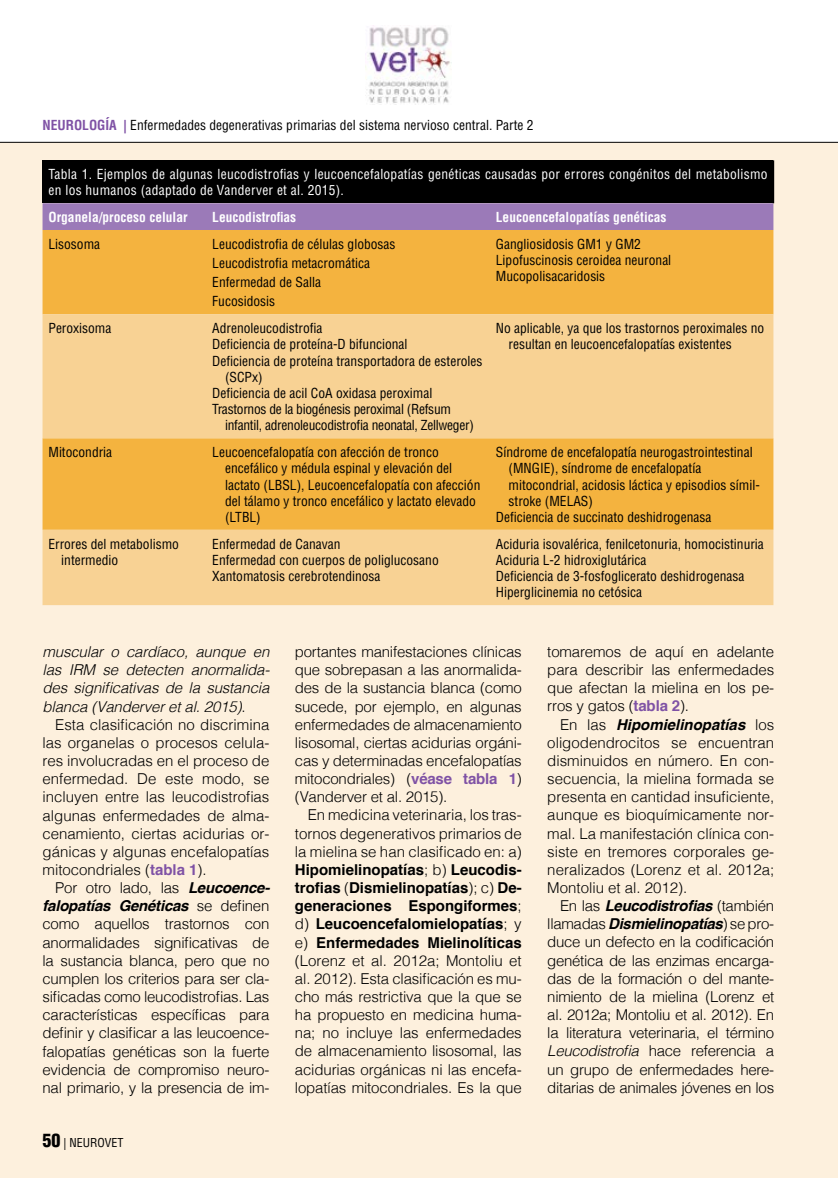
<style>
.page{position:relative;width:838px;height:1178px;background:#fff}
.page>*{position:absolute;margin:0;border:0;box-sizing:border-box;transform-origin:0 0}
.t1{font:300 15px/18.1px "Helvetica";letter-spacing:-.01em;color:#000;text-align:justify}
.t2{font:italic 300 15px/18.1px "Helvetica";letter-spacing:-.01em;color:#000;text-align:justify}
.t3{font:condensed 13.5px/16.2px "Helvetica";color:#000}
.t4{font:condensed 13.5px/16.2px "Helvetica";letter-spacing:.02em;color:#fff}
.t5{font:condensed 13.5px "Helvetica";letter-spacing:-.02em;color:#000}
.t6{font:700 condensed 13.5px "Helvetica";color:#fff}
.t7{font:condensed 12px "Helvetica";color:#000}
.s1{font-weight:700;color:#7f52a5}
.s2{font-style:normal}
.s3{font-weight:700;font-style:italic}
.s4{font-weight:900;font-size:18px}
.s5{font-weight:700}
.s6{font-style:italic}
</style>
<div class="page">
<div style="left:0;top:142px;width:838px;height:1036px;background:#fdf0dd"></div>
<img style="left:365px;top:27px;width:86px;height:78px">
<hr style="left:0;top:142px;width:838px;height:1px;background:#000">
<div style="left:43px;top:160px;width:730px;height:43px;background:#000"></div>
<div style="left:43px;top:203px;width:730px;height:27px;background:#9b7ab8"></div>
<div style="left:43px;top:230px;width:730px;height:84px;background:#f4b33f"></div>
<svg style="left:43px;top:314px;width:730px;height:291px;background:#f6c879"></svg>
<hr style="left:772px;top:160px;width:2px;height:43px;background:#000">
<p class="t3" style="left:43px;top:117px;width:492px"><span class="s1">NEUROLOGÍA |</span> Enfermedades degenerativas primarias del sistema nervioso central. Parte 2</p>
<p class="t4" style="left:48px;top:166px;width:720px">Tabla 1. Ejemplos de algunas leucodistrofias y leucoencefalopatías genéticas causadas por errores congénitos del metabolismo en los humanos (adaptado de Vanderver et al. 2015).</p>
<p class="t6" style="left:48px;top:209px;width:141px">Organela/proceso celular</p>
<p class="t6" style="left:212px;top:209px;width:85px">Leucodistrofias</p>
<p class="t6" style="left:496px;top:209px;width:172px">Leucoencefalopatías genéticas</p>
<p class="t3" style="left:48px;top:236px;width:53px">Lisosoma</p>
<p class="t3" style="left:212px;top:234px;width:185px;line-height:19.2px">Leucodistrofia de células globosas<br>Leucodistrofia metacromática<br>Enfermedad de Salla<br>Fucosidosis</p>
<p class="t3" style="left:496px;top:236px;width:177px">Gangliosidosis GM1 y GM2<br>Lipofuscinosis ceroidea neuronal<br>Mucopolisacaridosis</p>
<p class="t3" style="left:48px;top:320px;width:64px">Peroxisoma</p>
<p class="t3" style="left:212px;top:320px;width:112px">Adrenoleucodistrofia</p>
<p class="t3" style="left:212px;top:336px;width:197px">Deficiencia de proteína-D bifuncional</p>
<p class="t3" style="left:212px;top:352px;width:272px">Deficiencia de proteína transportadora de esteroles</p>
<p class="t3" style="left:225px;top:369px;width:39px">(SCPx)</p>
<p class="t3" style="left:212px;top:385px;width:222px">Deficiencia de acil CoA oxidasa peroximal</p>
<p class="t5" style="left:212px;top:401px;width:240px">Trastornos de la biogénesis peroximal (Refsum</p>
<p class="t5" style="left:225px;top:417px;width:250px">infantil, adrenoleucodistrofia neonatal, Zellweger)</p>
<p class="t3" style="left:508px;top:320px;width:257px;text-indent:-13px">No aplicable, ya que los trastornos peroximales no resultan en leucoencefalopatías existentes</p>
<p class="t3" style="left:48px;top:444px;width:65px">Mitocondria</p>
<p class="t3" style="left:225px;top:444px;width:257px;text-indent:-13px">Leucoencefalopatía con afección de tronco encefálico y médula espinal y elevación del lactato (LBSL), Leucoencefalopatía con afección del tálamo y tronco encefálico y lactato elevado (LTBL)</p>
<p class="t3" style="left:496px;top:444px;width:258px">Síndrome de encefalopatía neurogastrointestinal</p>
<p class="t3" style="left:508px;top:460px;width:194px">(MNGIE), síndrome de encefalopatía</p>
<p class="t3" style="left:508px;top:476px;width:253px">mitocondrial, acidosis láctica y episodios símil-</p>
<p class="t3" style="left:508px;top:493px;width:86px">stroke (MELAS)</p>
<p class="t3" style="left:496px;top:509px;width:217px">Deficiencia de succinato deshidrogenasa</p>
<p class="t3" style="left:61px;top:535px;width:119px;text-indent:-13px">Errores del metabolismo intermedio</p>
<p class="t3" style="left:212px;top:535px;width:228px">Enfermedad de Canavan<br>Enfermedad con cuerpos de poliglucosano<br>Xantomatosis cerebrotendinosa</p>
<p class="t3" style="left:496px;top:535px;width:270px">Aciduria isovalérica, fenilcetonuria, homocistinuria Aciduria L-2 hidroxiglutárica<br>Deficiencia de 3-fosfoglicerato deshidrogenasa Hiperglicinemia no cetósica</p>
<p class="t2" style="left:43px;top:642px;width:229px">muscular o cardíaco, aunque en las IRM se detecten anormalida&shy;des significativas de la sustancia blanca (Vanderver et al. 2015)<span class="s2">.</span></p>
<p class="t1" style="left:43px;top:714px;width:228px;text-indent:13px">Esta clasificación no discrimina las organelas o procesos celula&shy;res involucradas en el proceso de enfermedad. De este modo, se incluyen entre las leucodistrofias algunas enfermedades de alma&shy;cenamiento, ciertas acidurias or&shy;gánicas y algunas encefalopatías mitocondriales (<span class="s1">tabla 1</span>).</p>
<p class="t1" style="left:43px;top:878px;width:229px;text-indent:13px">Por otro lado, las <span class="s3">Leucoence&shy;falopatías Genéticas</span> se definen como aquellos trastornos con anormalidades significativas de la sustancia blanca, pero que no cumplen los criterios para ser cla&shy;sificadas como leucodistrofias. Las características específicas para definir y clasificar a las leucoence&shy;falopatías genéticas son la fuerte evidencia de compromiso neuro&shy;nal primario, y la presencia de im-</p>
<p class="t7" style="left:43px;top:1135px;width:83px"><span class="s4">50</span> | NEUROVET</p>
<p class="t1" style="left:295px;top:642px;width:228px">portantes manifestaciones clínicas que sobrepasan a las anormalida&shy;des de la sustancia blanca (como sucede, por ejemplo, en algunas enfermedades de almacenamiento lisosomal, ciertas acidurias orgáni&shy;cas y determinadas encefalopatías mitocondriales) (<span class="s1">véase tabla 1</span>) (Vanderver et al. 2015).</p>
<p class="t1" style="left:295px;top:805px;width:228px;text-indent:13px">En medicina veterinaria, los tras&shy;tornos degenerativos primarios de la mielina se han clasificado en: a)<br><span class="s5">Hipomielinopatías</span>; b) <span class="s5">Leucodis&shy;trofias</span> (<span class="s5">Dismielinopatías</span>); c) <span class="s5">De&shy;generaciones Espongiformes</span>; d) <span class="s5">Leucoencefalomielopatías</span>; y e) <span class="s5">Enfermedades Mielinolíticas </span>(Lorenz et al. 2012a; Montoliu et al. 2012). Esta clasificación es mu&shy;cho más restrictiva que la que se ha propuesto en medicina huma&shy;na; no incluye las enfermedades de almacenamiento lisosomal, las acidurias orgánicas ni las encefa&shy;lopatías mitocondriales. Es la que</p>
<p class="t1" style="left:547px;top:641px;width:228px">tomaremos de aquí en adelante para describir las enfermedades que afectan la mielina en los pe&shy;rros y gatos (<span class="s1">tabla 2</span>).</p>
<p class="t1" style="left:547px;top:714px;width:228px;text-indent:13px">En las <span class="s3">Hipomielinopatías</span> los oligodendrocitos se encuentran disminuidos en número. En con&shy;secuencia, la mielina formada se presenta en cantidad insuficiente, aunque es bioquímicamente nor&shy;mal. La manifestación clínica con&shy;siste en tremores corporales ge&shy;neralizados (Lorenz et al. 2012a; Montoliu et al. 2012).</p>
<p class="t1" style="left:547px;top:896px;width:228px;text-indent:13px">En las <span class="s3">Leucodistrofias</span> (también llamadas <span class="s3">Dismielinopatías</span>) se pro&shy;duce un defecto en la codificación genética de las enzimas encarga&shy;das de la formación o del mante&shy;nimiento de la mielina (Lorenz et al. 2012a; Montoliu et al. 2012). En la literatura veterinaria, el término <span class="s6">Leucodistrofia</span> hace referencia a un grupo de enfermedades here&shy;ditarias de animales jóvenes en los</p>
</div>
